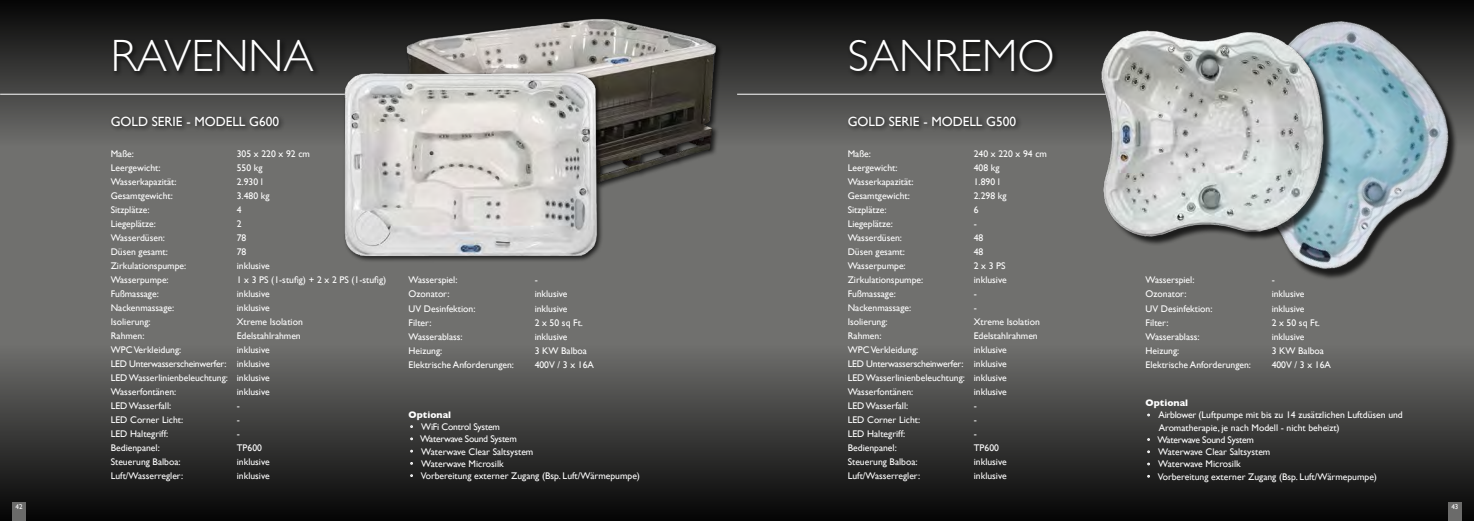
<style>
.page{position:relative;width:1474px;height:521px;background:#fff}
.page>*{position:absolute;margin:0;border:0;box-sizing:border-box;transform-origin:0 0}
.t1{font:300 45.24px "Gill Sans";color:#fff}
.t2{font:13.3px "Gill Sans";color:#fff}
.t3{font:9.62px/14px "Gill Sans";color:#fff;text-align:justify}
.t4{font:9.62px "Gill Sans";letter-spacing:-.025em;color:#fff}
.t5{font:700 9.62px "Gill Sans";color:#fff}
.t6{font:7px "Gill Sans";color:#fff}
</style>
<div class="page">
<div style="left:0;top:0;width:1473px;height:521px;background:#70706e"></div>
<div style="left:0;top:0;width:1473px;height:146px;background:linear-gradient(to bottom,#050505,#6e6e6c)"></div>
<div style="left:0;top:345px;width:1473px;height:176px;background:linear-gradient(to bottom,#6f6f6d,#050505)"></div>
<div style="left:112px;top:38px;width:208px;height:40px;background:#000;opacity:.75"></div>
<svg style="left:408px;top:424px;width:6px;height:5px"></svg>
<svg style="left:408px;top:436px;width:6px;height:6px"></svg>
<svg style="left:408px;top:448px;width:6px;height:6px"></svg>
<svg style="left:408px;top:460px;width:6px;height:6px"></svg>
<svg style="left:408px;top:473px;width:6px;height:5px"></svg>
<hr style="left:0;top:94px;width:395px;height:1px;background:#fff">
<img style="left:390px;top:0;width:337px;height:180px">
<img style="left:313px;top:65px;width:311px;height:196px">
<div style="left:109px;top:114px;width:177px;height:19px;background:#000;opacity:.75"></div>
<div style="left:847px;top:37px;width:212px;height:41px;background:#000;opacity:.75"></div>
<div style="left:846px;top:114px;width:176px;height:19px;background:#000;opacity:.75"></div>
<svg style="left:1145px;top:412px;width:6px;height:6px"></svg>
<svg style="left:1145px;top:437px;width:6px;height:5px"></svg>
<svg style="left:1145px;top:449px;width:6px;height:6px"></svg>
<svg style="left:1145px;top:461px;width:6px;height:6px"></svg>
<svg style="left:1145px;top:473px;width:6px;height:6px"></svg>
<img style="left:1169px;top:0;width:304px;height:279px">
<hr style="left:737px;top:94px;width:395px;height:1px;background:#fff">
<img style="left:1054px;top:12px;width:327px;height:230px">
<div style="left:12px;top:502px;width:14px;height:19px;background:#6b6b6a"></div>
<div style="left:1448px;top:502px;width:13px;height:19px;background:#6b6b6a"></div>
<h1 class="t1" style="left:111px;top:20px;width:204px">RAVENNA</h1>
<h1 class="t1" style="left:847px;top:20px;width:208px">SANREMO</h1>
<h2 class="t2" style="left:111px;top:114px;width:170px">GOLD SERIE - MODELL G600</h2>
<h2 class="t2" style="left:847px;top:114px;width:170px">GOLD SERIE - MODELL G500</h2>
<p class="t3" style="left:111px;top:147px;width:25px">Maße:</p>
<p class="t3" style="left:237px;top:147px;width:75px">305 x 220 x 92 cm</p>
<p class="t3" style="left:111px;top:161px;width:51px">Leergewicht:</p>
<p class="t3" style="left:237px;top:161px;width:27px">550 kg</p>
<p class="t3" style="left:111px;top:175px;width:67px">Wasserkapazität:</p>
<p class="t3" style="left:237px;top:175px;width:28px">2.930 l</p>
<p class="t3" style="left:111px;top:189px;width:64px">Gesamtgewicht:</p>
<p class="t3" style="left:237px;top:189px;width:34px">3.480 kg</p>
<p class="t3" style="left:111px;top:203px;width:40px">Sitzplätze:</p>
<p class="t3" style="left:237px;top:203px;width:6px">4</p>
<p class="t3" style="left:111px;top:217px;width:47px">Liegeplätze:</p>
<p class="t3" style="left:237px;top:217px;width:6px">2</p>
<p class="t3" style="left:111px;top:231px;width:56px">Wasserdüsen:</p>
<p class="t3" style="left:237px;top:231px;width:11px">78</p>
<p class="t3" style="left:111px;top:245px;width:59px">Düsen gesamt:</p>
<p class="t3" style="left:237px;top:245px;width:11px">78</p>
<p class="t3" style="left:111px;top:259px;width:77px">Zirkulationspumpe:</p>
<p class="t3" style="left:237px;top:259px;width:34px">inklusive</p>
<p class="t3" style="left:111px;top:273px;width:59px">Wasserpumpe:</p>
<p class="t3" style="left:237px;top:273px;width:151px">1 x 3 PS (1-stufig) + 2 x 2 PS (1-stufig)</p>
<p class="t3" style="left:111px;top:287px;width:50px">Fußmassage:</p>
<p class="t3" style="left:237px;top:287px;width:34px">inklusive</p>
<p class="t3" style="left:111px;top:301px;width:65px">Nackenmassage:</p>
<p class="t3" style="left:237px;top:301px;width:34px">inklusive</p>
<p class="t3" style="left:111px;top:315px;width:41px">Isolierung:</p>
<p class="t3" style="left:237px;top:315px;width:68px">Xtreme Isolation</p>
<p class="t3" style="left:111px;top:329px;width:35px">Rahmen:</p>
<p class="t3" style="left:237px;top:329px;width:65px">Edelstahlrahmen</p>
<p class="t3" style="left:111px;top:343px;width:72px">WPC Verkleidung:</p>
<p class="t3" style="left:111px;top:343px;width:160px;text-indent:126px">inklusive LED Unterwasserscheinwerfer: inklusive LED Wasserlinienbeleuchtung: inklusive Wasserfontänen:</p>
<p class="t3" style="left:237px;top:385px;width:34px">inklusive</p>
<p class="t3" style="left:408px;top:273px;width:50px">Wasserspiel:</p>
<p class="t3" style="left:534px;top:273px;width:5px">-</p>
<p class="t3" style="left:408px;top:287px;width:42px">Ozonator:</p>
<p class="t3" style="left:534px;top:287px;width:34px">inklusive</p>
<p class="t3" style="left:408px;top:301px;width:68px">UV Desinfektion:</p>
<p class="t3" style="left:534px;top:301px;width:34px">inklusive</p>
<p class="t3" style="left:408px;top:315px;width:24px">Filter:</p>
<p class="t3" style="left:534px;top:315px;width:50px">2 x 50 sq Ft.</p>
<p class="t3" style="left:408px;top:329px;width:56px">Wasserablass:</p>
<p class="t3" style="left:534px;top:329px;width:34px">inklusive</p>
<p class="t3" style="left:408px;top:343px;width:35px">Heizung:</p>
<p class="t3" style="left:534px;top:343px;width:54px">3 KW Balboa</p>
<p class="t3" style="left:408px;top:357px;width:107px">Elektrische Anforderungen:</p>
<p class="t3" style="left:534px;top:357px;width:61px">400V / 3 x 16A</p>
<p class="t3" style="left:847px;top:147px;width:25px">Maße:</p>
<p class="t3" style="left:973px;top:147px;width:75px">240 x 220 x 94 cm</p>
<p class="t3" style="left:847px;top:161px;width:51px">Leergewicht:</p>
<p class="t3" style="left:973px;top:161px;width:27px">408 kg</p>
<p class="t3" style="left:847px;top:175px;width:67px">Wasserkapazität:</p>
<p class="t3" style="left:973px;top:175px;width:28px">1.890 l</p>
<p class="t3" style="left:847px;top:189px;width:64px">Gesamtgewicht:</p>
<p class="t3" style="left:973px;top:189px;width:34px">2.298 kg</p>
<p class="t3" style="left:847px;top:203px;width:40px">Sitzplätze:</p>
<p class="t3" style="left:973px;top:203px;width:6px">6</p>
<p class="t3" style="left:847px;top:217px;width:47px">Liegeplätze:</p>
<p class="t3" style="left:973px;top:217px;width:5px">-</p>
<p class="t3" style="left:847px;top:231px;width:56px">Wasserdüsen:</p>
<p class="t3" style="left:973px;top:231px;width:11px">48</p>
<p class="t3" style="left:847px;top:245px;width:59px">Düsen gesamt:</p>
<p class="t3" style="left:973px;top:245px;width:11px">48</p>
<p class="t3" style="left:847px;top:259px;width:59px">Wasserpumpe:</p>
<p class="t3" style="left:973px;top:259px;width:33px">2 x 3 PS</p>
<p class="t3" style="left:847px;top:273px;width:77px">Zirkulationspumpe:</p>
<p class="t3" style="left:973px;top:273px;width:34px">inklusive</p>
<p class="t3" style="left:847px;top:287px;width:50px">Fußmassage:</p>
<p class="t3" style="left:973px;top:287px;width:5px">-</p>
<p class="t3" style="left:847px;top:301px;width:65px">Nackenmassage:</p>
<p class="t3" style="left:973px;top:301px;width:5px">-</p>
<p class="t3" style="left:847px;top:315px;width:41px">Isolierung:</p>
<p class="t3" style="left:973px;top:315px;width:68px">Xtreme Isolation</p>
<p class="t3" style="left:847px;top:329px;width:35px">Rahmen:</p>
<p class="t3" style="left:973px;top:329px;width:65px">Edelstahlrahmen</p>
<p class="t3" style="left:847px;top:343px;width:72px">WPC Verkleidung:</p>
<p class="t3" style="left:847px;top:343px;width:160px;text-indent:126px">inklusive LED Unterwasserscheinwerfer: inklusive LED Wasserlinienbeleuchtung: inklusive Wasserfontänen:</p>
<p class="t3" style="left:973px;top:385px;width:34px">inklusive</p>
<p class="t3" style="left:1145px;top:273px;width:50px">Wasserspiel:</p>
<p class="t3" style="left:1271px;top:273px;width:5px">-</p>
<p class="t3" style="left:1145px;top:287px;width:42px">Ozonator:</p>
<p class="t3" style="left:1271px;top:287px;width:34px">inklusive</p>
<p class="t3" style="left:1145px;top:301px;width:68px">UV Desinfektion:</p>
<p class="t3" style="left:1271px;top:301px;width:34px">inklusive</p>
<p class="t3" style="left:1145px;top:315px;width:24px">Filter:</p>
<p class="t3" style="left:1271px;top:315px;width:50px">2 x 50 sq Ft.</p>
<p class="t3" style="left:1145px;top:329px;width:56px">Wasserablass:</p>
<p class="t3" style="left:1271px;top:329px;width:34px">inklusive</p>
<p class="t3" style="left:1145px;top:343px;width:35px">Heizung:</p>
<p class="t3" style="left:1271px;top:343px;width:54px">3 KW Balboa</p>
<p class="t3" style="left:1145px;top:357px;width:107px">Elektrische Anforderungen:</p>
<p class="t3" style="left:1271px;top:357px;width:61px">400V / 3 x 16A</p>
<p class="t3" style="left:111px;top:399px;width:62px">LED Wasserfall:</p>
<p class="t3" style="left:237px;top:399px;width:5px">-</p>
<p class="t3" style="left:111px;top:413px;width:74px">LED Corner Licht:</p>
<p class="t3" style="left:237px;top:413px;width:5px">-</p>
<p class="t3" style="left:111px;top:427px;width:59px">LED Haltegriff:</p>
<p class="t3" style="left:237px;top:427px;width:5px">-</p>
<p class="t3" style="left:111px;top:441px;width:51px">Bedienpanel:</p>
<p class="t3" style="left:237px;top:441px;width:27px">TP600</p>
<p class="t3" style="left:111px;top:455px;width:71px">Steuerung Balboa:</p>
<p class="t3" style="left:237px;top:455px;width:34px">inklusive</p>
<p class="t3" style="left:111px;top:469px;width:74px">Luft/Wasserregler:</p>
<p class="t3" style="left:237px;top:469px;width:34px">inklusive</p>
<p class="t5" style="left:408px;top:407px;width:44px">Optional</p>
<p class="t3" style="left:408px;top:420px;width:233px;line-height:12.2px;text-align:left">· WiFi Control System<br>· Waterwave Sound System<br>· Waterwave Clear Saltsystem<br>· Waterwave Microsilk<br>· Vorbereitung externer Zugang (Bsp. Luft/Wärmepumpe)</p>
<p class="t3" style="left:847px;top:399px;width:62px">LED Wasserfall:</p>
<p class="t3" style="left:973px;top:399px;width:5px">-</p>
<p class="t3" style="left:847px;top:413px;width:74px">LED Corner Licht:</p>
<p class="t3" style="left:973px;top:413px;width:5px">-</p>
<p class="t3" style="left:847px;top:427px;width:59px">LED Haltegriff:</p>
<p class="t3" style="left:973px;top:427px;width:5px">-</p>
<p class="t3" style="left:847px;top:441px;width:51px">Bedienpanel:</p>
<p class="t3" style="left:973px;top:441px;width:27px">TP600</p>
<p class="t3" style="left:847px;top:455px;width:71px">Steuerung Balboa:</p>
<p class="t3" style="left:973px;top:455px;width:34px">inklusive</p>
<p class="t3" style="left:847px;top:469px;width:74px">Luft/Wasserregler:</p>
<p class="t3" style="left:973px;top:469px;width:34px">inklusive</p>
<p class="t5" style="left:1145px;top:395px;width:44px">Optional</p>
<p class="t3" style="left:1145px;top:408px;width:259px">· Airblower (Luftpumpe mit bis zu 14 zusätzlichen Luftdüsen und</p>
<p class="t3" style="left:1158px;top:420px;width:182px">Aromatherapie, je nach Modell - nicht beheizt)</p>
<p class="t4" style="left:1145px;top:434px;width:110px">· Waterwave Sound System</p>
<p class="t3" style="left:1145px;top:445px;width:126px">· Waterwave Clear Saltsystem</p>
<p class="t3" style="left:1145px;top:457px;width:97px">· Waterwave Microsilk</p>
<p class="t3" style="left:1145px;top:469px;width:233px">· Vorbereitung externer Zugang (Bsp. Luft/Wärmepumpe)</p>
<p class="t6" style="left:16px;top:502px;width:8px">42</p>
<p class="t6" style="left:1451px;top:502px;width:8px">43</p>
</div>
